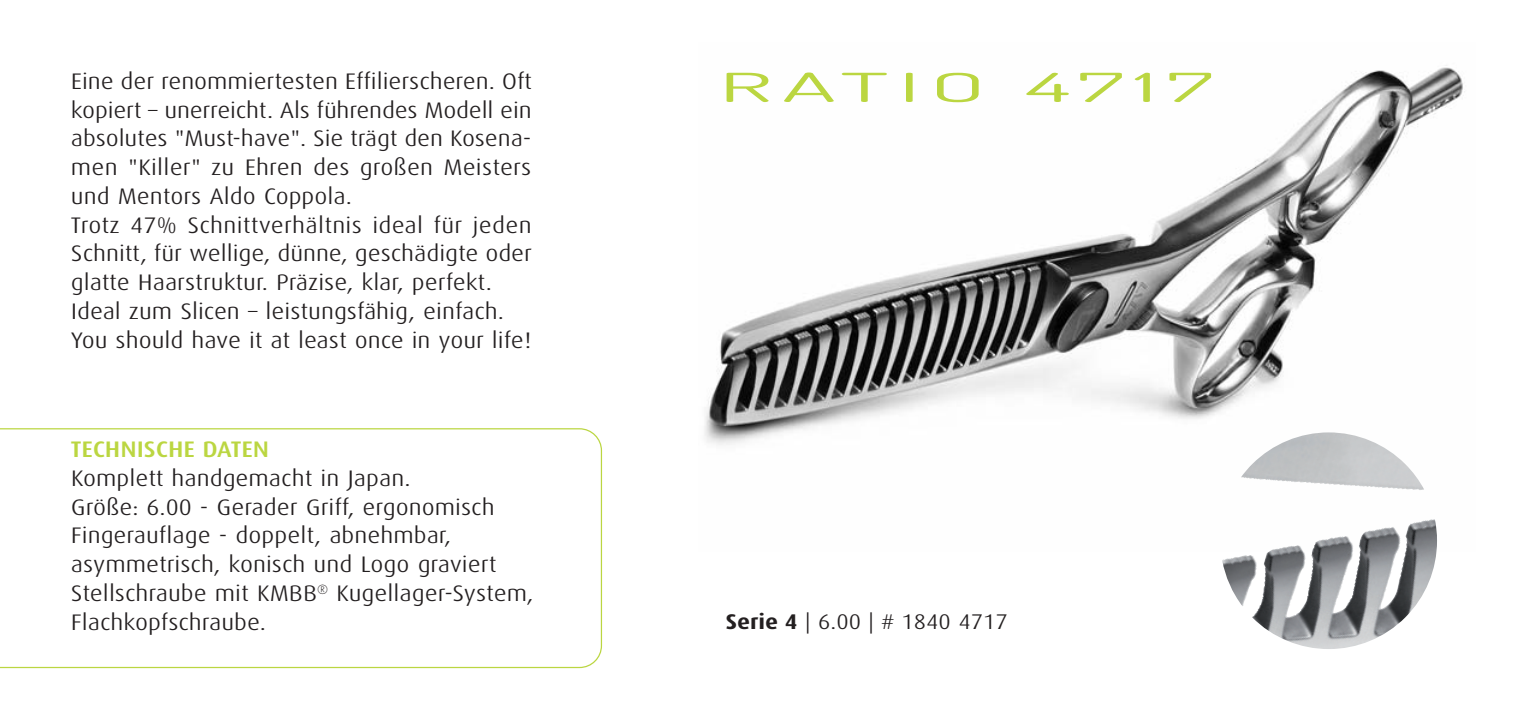
<style>
.page{position:relative;width:1531px;height:716px;background:#fff}
.page>*{position:absolute;margin:0;border:0;box-sizing:border-box;transform-origin:0 0}
.t1{font:40px "Dosis";letter-spacing:.1em;color:#bbd641;scale:2.5 1}
.t2{font:300 22.5px/28.8px "Dax Condensed";color:#231f20;scale:1.3 1}
.t3{font:500 22.5px "Dax Condensed";color:#bbd641;scale:1.3 1}
.t4{font:300 21.25px "Dax Condensed";color:#231f20;scale:1.3 1}
.s1{font-weight:700}
</style>
<div class="page">
<svg style="left:0;top:428px;width:602px;height:240px"></svg>
<img style="left:704px;top:65px;width:761px;height:421px">
<img style="left:1222px;top:486px;width:215px;height:163px">
<p class="t2" style="left:71px;top:69px;width:356px">Eine der renommiertesten Effilierscheren. Oft kopiert – unerreicht. Als führendes Modell ein absolutes "Must-have". Sie trägt den Kosena&shy;men "Killer" zu Ehren des großen Meisters und Mentors Aldo Coppola.<br>Trotz 47% Schnittverhältnis ideal für jeden Schnitt, für wellige, dünne, geschädigte oder glatte Haarstruktur. Präzise, klar, perfekt.<br>Ideal zum Slicen – leistungsfähig, einfach.<br>You should have it at least once in your life!</p>
<h1 class="t1" style="left:719px;top:61px;width:199px">RATIO 4717</h1>
<p class="t3" style="left:71px;top:439px;width:154px">TECHNISCHE DATEN</p>
<p class="t2" style="left:71px;top:466px;width:357px">Komplett handgemacht in Japan.<br>Größe: 6.00 - Gerader Griff, ergonomisch Fingerauflage - doppelt, abnehmbar, asymmetrisch, konisch und Logo graviert Stellschraube mit KMBB<sup>®</sup> Kugellager-System, Flachkopfschraube.</p>
<p class="t4" style="left:726px;top:614px;width:218px"><span class="s1">Serie 4</span> | 6.00 | # 1840 4717</p>
</div>
